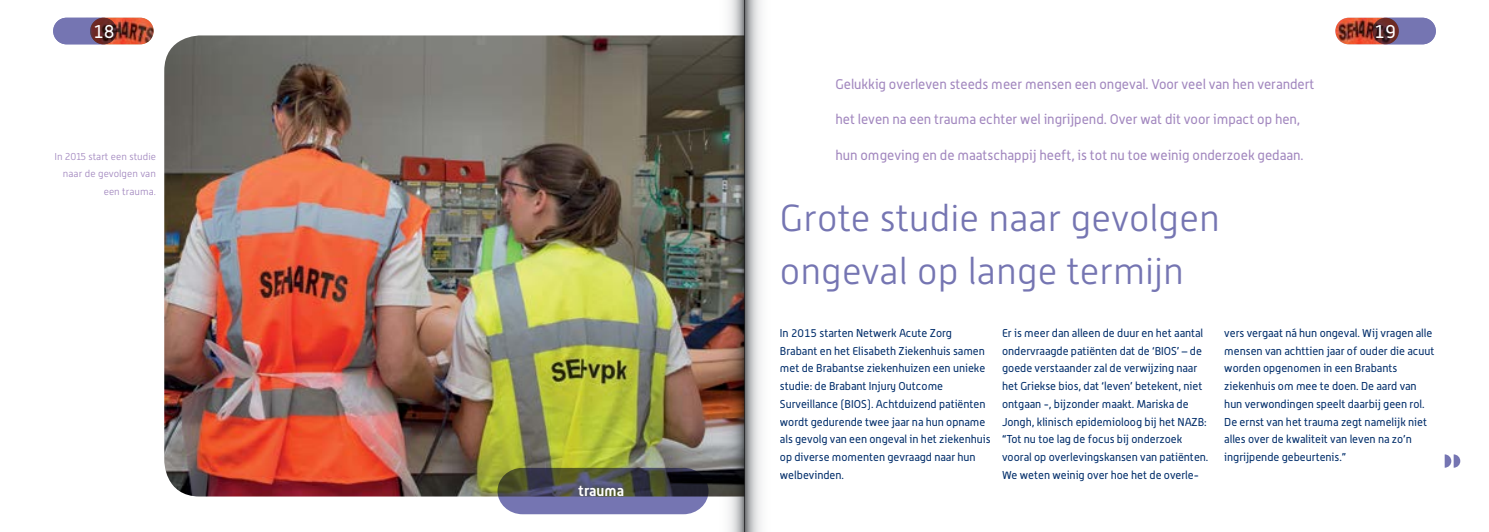
<style>
.page{position:relative;width:1489px;height:532px;background:#fff}
.page>*{position:absolute;margin:0;border:0;box-sizing:border-box;transform-origin:0 0}
.t1{font:300 37.5px/53.1px "Alwyn New";color:#7575b2}
.t2{font:18.75px "Alwyn";color:#fff}
.t3{font:700 14.75px "Alwyn";color:#fff}
.t4{font:13.75px "Alwyn";color:#a186be}
.t5{font:11.25px/17.8px "Alwyn";color:#002d6a}
.t6{font:300 10px/17.8px "Alwyn New";color:#a186be;text-align:right}
</style>
<div class="page">
<img style="left:164px;top:35px;width:545px;height:461px">
<div style="left:1372px;top:18px;width:63px;height:26px;background:#7575b2;border-radius:13px"></div>
<img style="left:1335px;top:18px;width:63px;height:26px">
<div style="left:53px;top:18px;width:64px;height:26px;background:#7575b2;border-radius:13px"></div>
<img style="left:90px;top:18px;width:64px;height:26px">
<svg style="left:1444px;top:454px;width:16px;height:13px"></svg>
<svg style="left:497px;top:467px;width:211px;height:47px;background:#5a5b6a"></svg>
<svg style="left:744px;top:0;width:17px;height:531px;background:#bcbdbf"></svg>
<img style="left:709px;top:0;width:35px;height:531px">
<h2 class="t2" style="left:93px;top:20px;width:23px">18</h2>
<h2 class="t2" style="left:1373px;top:20px;width:23px">19</h2>
<p class="t6" style="left:55px;top:147px;width:103px">In 2015 start een studie naar de gevolgen van een trauma.</p>
<h3 class="t3" style="left:578px;top:481px;width:47px">trauma</h3>
<p class="t4" style="left:835px;top:76px;width:480px">Gelukkig overleven steeds meer mensen een ongeval. Voor veel van hen verandert</p>
<p class="t4" style="left:835px;top:111px;width:466px">het leven na een trauma echter wel ingrijpend. Over wat dit voor impact op hen,</p>
<p class="t4" style="left:835px;top:146px;width:469px">hun omgeving en de maatschappij heeft, is tot nu toe weinig onderzoek gedaan.</p>
<h1 class="t1" style="left:780px;top:191px;width:441px">Grote studie naar gevolgen ongeval op lange termijn</h1>
<p class="t5" style="left:780px;top:324px;width:212px">In 2015 starten Netwerk Acute Zorg Brabant en het Elisabeth Ziekenhuis samen met de Brabantse ziekenhuizen een unieke studie: de Brabant Injury Outcome Surveillance (BIOS). Achtduizend patiënten wordt gedurende twee jaar na hun opname als gevolg van een ongeval in het ziekenhuis op diverse momenten gevraagd naar hun welbevinden.</p>
<p class="t5" style="left:1002px;top:324px;width:208px">Er is meer dan alleen de duur en het aantal ondervraagde patiënten dat de ‘BIOS’ – de goede verstaander zal de verwijzing naar het Griekse bios, dat ‘leven’ betekent, niet ontgaan -, bijzonder maakt. Mariska de Jongh, klinisch epidemioloog bij het NAZB: “Tot nu toe lag de focus bij onderzoek vooral op overlevingskansen van patiënten.<br>We weten weinig over hoe het de overle-</p>
<p class="t5" style="left:1224px;top:324px;width:212px">vers vergaat ná hun ongeval. Wij vragen alle mensen van achttien jaar of ouder die acuut worden opgenomen in een Brabants ziekenhuis om mee te doen. De aard van hun verwondingen speelt daarbij geen rol.<br>De ernst van het trauma zegt namelijk niet alles over de kwaliteit van leven na zo’n ingrijpende gebeurtenis.”</p>
</div>
